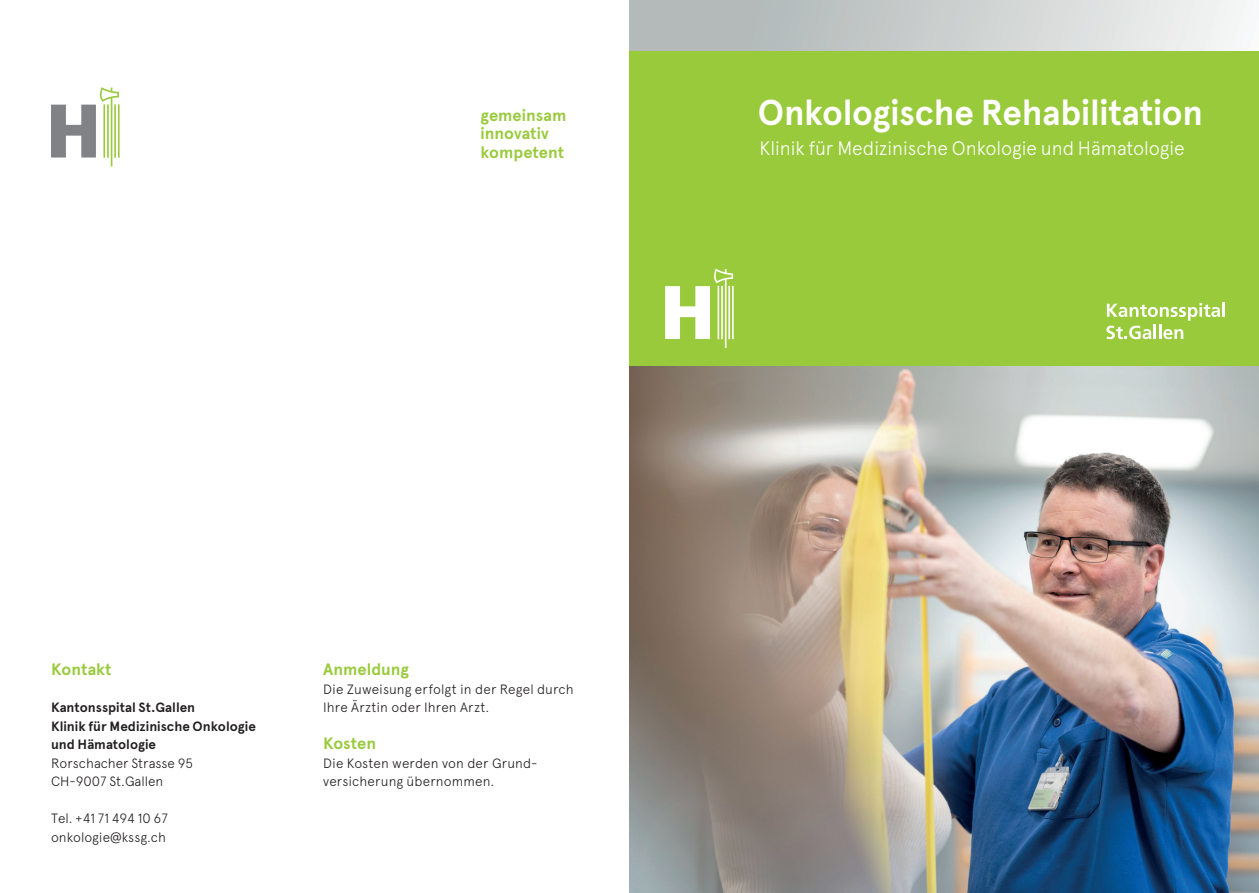
<style>
.page{position:relative;width:1259px;height:893px;background:#fff}
.page>*{position:absolute;margin:0;border:0;box-sizing:border-box;transform-origin:0 0}
.t1{font:700 36px "Apercu";letter-spacing:-.005em;color:#fff}
.t2{font:300 19.5px "Apercu";letter-spacing:-.01em;color:#fff}
.t3{font:700 16.5px/18.5px "Apercu";color:#99ca3b}
.t4{font:300 13.5px/18.5px "Apercu";letter-spacing:.005em;color:#231f20}
.t5{font:700 13.5px/18.5px "Apercu";color:#231f20}
</style>
<div class="page">
<div style="left:629px;top:0;width:630px;height:120px;background:linear-gradient(to right,#a7afae,#f3f4f4)"></div>
<img style="left:629px;top:366px;width:630px;height:527px">
<svg style="left:51px;top:87px;width:69px;height:79px"></svg>
<div style="left:629px;top:51px;width:630px;height:315px;background:#99ca3b"></div>
<svg style="left:665px;top:269px;width:68px;height:79px"></svg>
<hr style="left:1222px;top:303px;width:3px;height:14px;background:#fff">
<svg style="left:1106px;top:303px;width:114px;height:36px"></svg>
<p class="t3" style="left:480px;top:106px;width:87px">gemeinsam innovativ kompetent</p>
<h1 class="t1" style="left:758px;top:91px;width:447px">Onkologische Rehabilitation</h1>
<h2 class="t2" style="left:759px;top:137px;width:427px">Klinik für Medizinische Onkologie und Hämatologie</h2>
<p class="t3" style="left:51px;top:660px;width:62px">Kontakt</p>
<p class="t5" style="left:51px;top:699px;width:206px">Kantonsspital St.Gallen<br>Klinik für Medizinische Onkologie und Hämatologie</p>
<p class="t4" style="left:51px;top:754px;width:144px">Rorschacher Strasse 95<br>CH-9007 St.Gallen</p>
<p class="t4" style="left:51px;top:809px;width:118px">Tel. +41 71 494 10 67 onkologie@kssg.ch</p>
<p class="t3" style="left:323px;top:661px;width:87px">Anmeldung</p>
<p class="t4" style="left:323px;top:680px;width:252px">Die Zuweisung erfolgt in der Regel durch<br>Ihre Ärztin oder Ihren Arzt.</p>
<p class="t3" style="left:323px;top:734px;width:54px">Kosten</p>
<p class="t4" style="left:323px;top:754px;width:216px">Die Kosten werden von der Grund&shy;ver sicherung übernommen.</p>
</div>
